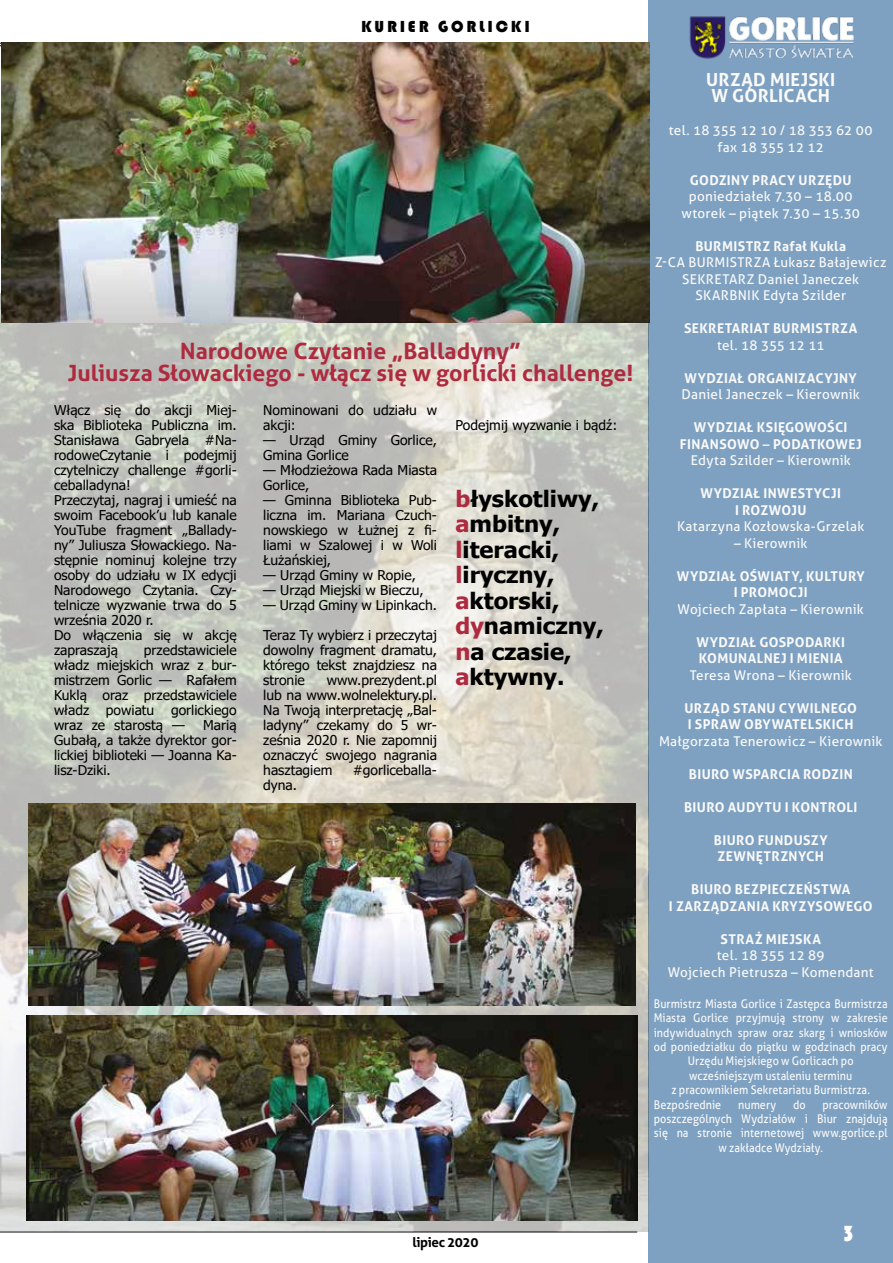
<style>
.page{position:relative;width:893px;height:1263px;background:#fff}
.page>*{position:absolute;margin:0;border:0;box-sizing:border-box;transform-origin:0 0}
.t1{font:700 22.5px/25.5px "Tahoma";color:#000;scale:1.05 1}
.t2{font:700 22.5px/22.5px "Aller";color:#ae2a3f;text-align:center}
.t3{font:22.5px "Bauhaus 93";color:#fff}
.t4{font:700 18px/16.5px "Aller";letter-spacing:.015em;color:#fafafa}
.t5{font:16.5px "Bauhaus 93";letter-spacing:.17em;color:#000}
.t6{font:13.5px/15px "Tahoma";color:#000;text-align:justify}
.t7{font:700 13.5px/16.5px "Aller";letter-spacing:.03em;color:#fafafa;text-align:center}
.t8{font:13.5px/16.5px "Aller";letter-spacing:.02em;color:#fafafa;text-align:center}
.t9{font:700 13.5px "Aller";letter-spacing:-.03em;color:#000}
.t10{font:12px "Aller";letter-spacing:.005em;color:#fafafa;scale:.9 1}
.s1{color:#ae2a3f}
.s2{font-weight:400}
</style>
<div class="page">
<hr style="left:0;top:43px;width:641px;height:1px;background:#000">
<hr style="left:0;top:45px;width:641px;height:1px;background:#000">
<div style="left:649px;top:0;width:244px;height:1263px;background:#7fa1c1"></div>
<hr style="left:0;top:1231px;width:637px;height:1px;background:#000">
<img style="left:689px;top:16px;width:165px;height:43px">
<img style="left:0;top:293px;width:649px;height:938px">
<img style="left:2px;top:43px;width:647px;height:280px">
<img style="left:29px;top:803px;width:606px;height:203px">
<img style="left:27px;top:1015px;width:610px;height:206px">
<p class="t5" style="left:361px;top:18px;width:170px">KURIER GORLICKI</p>
<h1 class="t2" style="left:68px;top:340px;width:567px">Narodowe Czytanie „Balladyny”<br>Juliusza Słowackiego - włącz się w gorlicki challenge!</h1>
<p class="t6" style="left:54px;top:404px;width:184px;text-align:left">Włącz się do akcji Miej&shy;ska Biblioteka Publiczna im.<br>Stanisława Gabryela #Na&shy;rodoweCzytanie i podejmij czytelniczy challenge #gorli&shy;ceballadyna!<br>Przeczytaj, nagraj i umieść na swoim Facebook’u lub kanale<br>YouTube fragment „Ballady&shy;ny” Juliusza Słowackiego. Na&shy;stępnie nominuj kolejne trzy osoby do udziału w IX edycji<br>Narodowego Czytania. Czy&shy;telnicze wyzwanie trwa do 5 września 2020 r.<br>Do włączenia się w akcję zapraszają</p>
<p class="t6" style="left:54px;top:644px;width:184px;text-indent:90px">przedstawiciele władz miejskich wraz z bur&shy;mistrzem Gorlic — Rafałem Kuklą oraz przedstawiciele władz powiatu gorlickiego wraz ze starostą —</p>
<p class="t6" style="left:54px;top:719px;width:184px;text-indent:149px">Marią Gubałą, a także dyrektor gor&shy;lickiej biblioteki — Joanna Ka&shy;lisz-Dziki.</p>
<p class="t6" style="left:263px;top:404px;width:175px">Nominowani do udziału w akcji:</p>
<p class="t6" style="left:263px;top:434px;width:175px">— Urząd Gminy Gorlice,<br>Gmina Gorlice</p>
<p class="t6" style="left:263px;top:464px;width:175px">— Młodzieżowa Rada Miasta<br>Gorlice,</p>
<p class="t6" style="left:263px;top:494px;width:175px">— Gminna Biblioteka Pub&shy;liczna im. Mariana Czuch&shy;nowskiego w Łużnej z fi&shy;liami w Szalowej i w Woli Łużańskiej,</p>
<p class="t6" style="left:263px;top:569px;width:154px">— Urząd Gminy w Ropie,</p>
<p class="t6" style="left:263px;top:584px;width:162px">— Urząd Miejski w Bieczu,</p>
<p class="t6" style="left:263px;top:599px;width:175px">— Urząd Gminy w Lipinkach.</p>
<p class="t6" style="left:263px;top:629px;width:175px">Teraz Ty wybierz i przeczytaj dowolny fragment dramatu, którego tekst znajdziesz na stronie</p>
<p class="t6" style="left:263px;top:674px;width:175px;text-indent:64px">www.prezydent.pl lub na www.wolnelektury.pl.<br>Na Twoją interpretację „Bal&shy;ladyny” czekamy do 5 wr&shy;ześnia 2020 r. Nie zapomnij oznaczyć swojego nagrania hasztagiem</p>
<p class="t6" style="left:353px;top:764px;width:86px">#gorliceballa-</p>
<p class="t6" style="left:263px;top:779px;width:35px">dyna.</p>
<p class="t6" style="left:455px;top:419px;width:163px">Podejmij wyzwanie i bądź:</p>
<h1 class="t1" style="left:455px;top:487px;width:143px"><span class="s1">b</span>łyskotliwy, <span class="s1">a</span>mbitny, <span class="s1">l</span>iteracki, <span class="s1">l</span>iryczny, <span class="s1">a</span>ktorski, <span class="s1">dy</span>namiczny, <span class="s1">n</span>a czasie, <span class="s1">a</span>ktywny.</h1>
<h2 class="t4" style="left:706px;top:71px;width:131px">URZĄD MIEJSKI<br>W GORLICACH</h2>
<p class="t8" style="left:669px;top:122px;width:205px">tel. 18 355 12 10 / 18 353 62 00 fax 18 355 12 12</p>
<p class="t7" style="left:690px;top:172px;width:163px">GODZINY PRACY URZĘDU</p>
<p class="t8" style="left:681px;top:188px;width:180px">poniedziałek 7.30 – 18.00 wtorek – piątek 7.30 – 15.30</p>
<p class="t7" style="left:695px;top:238px;width:152px">BURMISTRZ Rafał Kukla</p>
<p class="t8" style="left:655px;top:254px;width:233px">Z-CA BURMISTRZA Łukasz Bałajewicz<br>SEKRETARZ Daniel Janeczek<br>SKARBNIK Edyta Szilder</p>
<p class="t7" style="left:684px;top:320px;width:175px">SEKRETARIAT BURMISTRZA</p>
<p class="t8" style="left:717px;top:337px;width:109px">tel. 18 355 12 11</p>
<p class="t7" style="left:685px;top:370px;width:174px">WYDZIAŁ ORGANIZACYJNY</p>
<p class="t8" style="left:682px;top:386px;width:180px">Daniel Janeczek – Kierownik</p>
<p class="t7" style="left:680px;top:419px;width:183px">WYDZIAŁ KSIĘGOWOŚCI<br>FINANSOWO <span class="s2">–</span> PODATKOWEJ<br><span class="s2">Edyta Szilder – Kierownik</span></p>
<p class="t7" style="left:700px;top:485px;width:142px">WYDZIAŁ INWESTYCJI<br>I ROZWOJU</p>
<p class="t8" style="left:677px;top:518px;width:189px">Katarzyna Kozłowska-Grzelak</p>
<p class="t8" style="left:734px;top:535px;width:75px">– Kierownik</p>
<p class="t7" style="left:677px;top:568px;width:189px">WYDZIAŁ OŚWIATY, KULTURY<br>I PROMOCJI</p>
<p class="t8" style="left:678px;top:601px;width:188px">Wojciech Zapłata – Kierownik</p>
<p class="t7" style="left:696px;top:634px;width:150px;text-align:left">WYDZIAŁ GOSPODARKI<br>KOMUNALNEJ I MIENIA</p>
<p class="t8" style="left:690px;top:667px;width:164px">Teresa Wrona – Kierownik</p>
<p class="t7" style="left:684px;top:700px;width:174px;text-align:left">URZĄD STANU CYWILNEGO<br>I SPRAW OBYWATELSKICH</p>
<p class="t8" style="left:659px;top:733px;width:225px">Małgorzata Tenerowicz – Kierownik</p>
<p class="t7" style="left:689px;top:765px;width:165px">BIURO WSPARCIA RODZIN</p>
<p class="t7" style="left:684px;top:798px;width:175px">BIURO AUDYTU I KONTROLI</p>
<p class="t7" style="left:714px;top:831px;width:115px;text-align:left">BIURO FUNDUSZY<br>ZEWNĘTRZNYCH</p>
<p class="t7" style="left:669px;top:881px;width:205px">BIURO BEZPIECZEŃSTWA<br>I ZARZĄDZANIA KRYZYSOWEGO</p>
<p class="t7" style="left:720px;top:930px;width:102px">STRAŻ MIEJSKA</p>
<p class="t8" style="left:668px;top:947px;width:208px">tel. 18 355 12 89<br>Wojciech Pietrusza – Komendant</p>
<p class="t10" style="left:654px;top:996px;width:261px">Burmistrz Miasta Gorlice i Zastępca Burmistrza</p>
<p class="t10" style="left:654px;top:1010px;width:261px">Miasta Gorlice przyjmują strony w zakresie</p>
<p class="t10" style="left:654px;top:1025px;width:261px">indywidualnych spraw oraz skarg i wniosków</p>
<p class="t10" style="left:654px;top:1039px;width:261px">od poniedziałku do piątku w godzinach pracy</p>
<p class="t10" style="left:688px;top:1054px;width:186px">Urzędu Miejskiego w Gorlicach po</p>
<p class="t10" style="left:689px;top:1068px;width:183px">wcześniejszym ustaleniu terminu</p>
<p class="t10" style="left:671px;top:1082px;width:222px">z pracownikiem Sekretariatu Burmistrza.</p>
<p class="t10" style="left:654px;top:1097px;width:76px">Bezpośrednie</p>
<p class="t10" style="left:738px;top:1097px;width:44px">numery</p>
<p class="t10" style="left:793px;top:1097px;width:16px">do</p>
<p class="t10" style="left:822px;top:1097px;width:74px">pracowników</p>
<p class="t10" style="left:654px;top:1111px;width:261px">poszczególnych Wydziałów i Biur znajdują</p>
<p class="t10" style="left:654px;top:1126px;width:261px">się na stronie internetowej www.gorlice.pl</p>
<p class="t10" style="left:718px;top:1140px;width:118px">w zakładce Wydziały.</p>
<p class="t9" style="left:412px;top:1234px;width:67px">lipiec 2020</p>
<h1 class="t3" style="left:842px;top:1221px;width:14px">3</h1>
</div>
